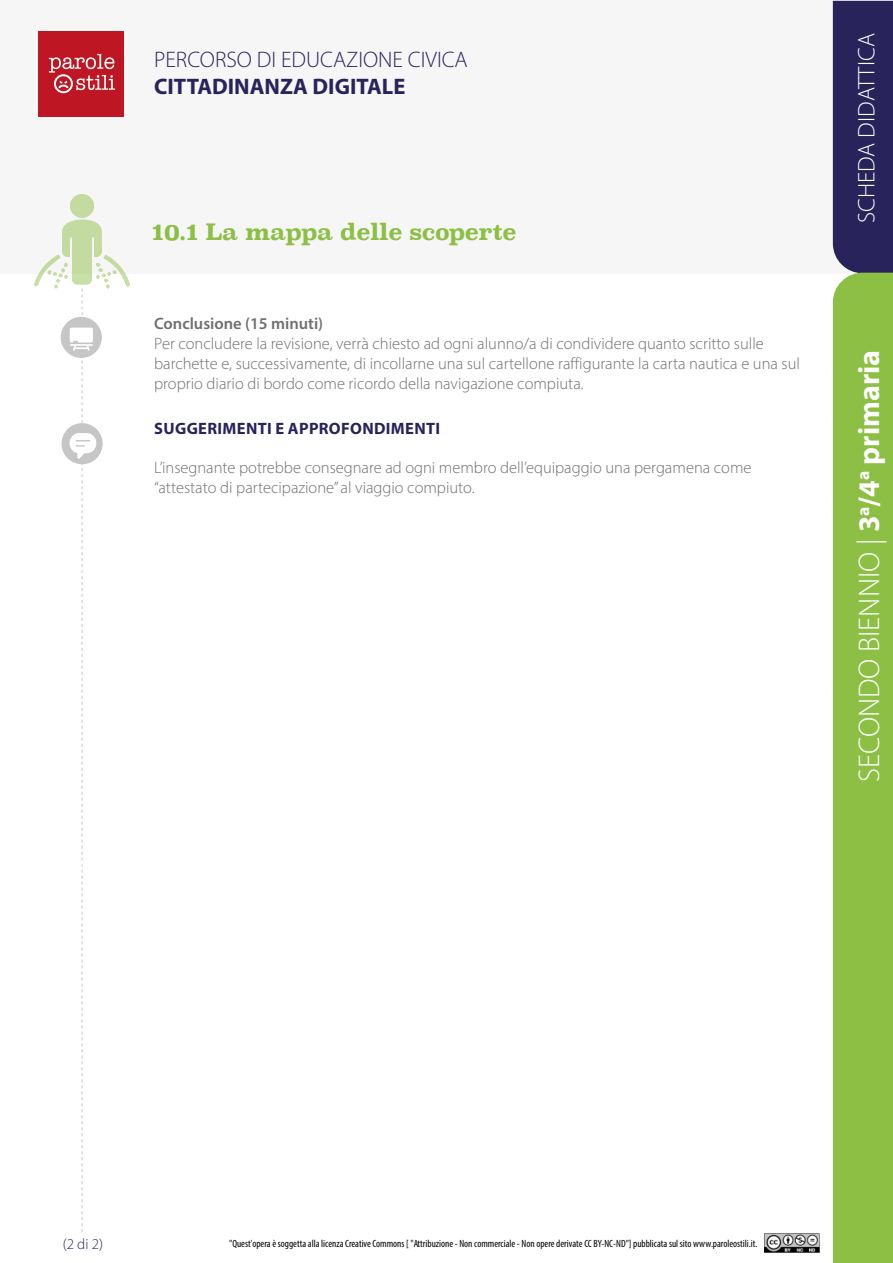
<style>
.page{position:relative;width:893px;height:1263px;background:#fff}
.page>*{position:absolute;margin:0;border:0;box-sizing:border-box;transform-origin:0 0}
.t1{font:300 30px "Myriad Pro";color:#fff}
.t2{font:300 24px "Myriad Pro";color:#fff}
.t3{font:300 22.5px "Myriad Pro";color:#29235c}
.t4{font:700 22.5px "Superclarendon";letter-spacing:-.02em;color:#8cbf44}
.t5{font:700 22.5px "Myriad Pro";color:#29235c}
.t6{font:300 16.5px/19.8px "Myriad Pro";color:#706f6f}
.t7{font:700 16.5px "Myriad Pro";letter-spacing:.02em;color:#29235c}
.t8{font:600 16.5px "Myriad Pro";color:#706f6f}
.t9{font:300 15px "Myriad Pro";color:#29235c}
.t10{font:condensed 10.5px "Myriad Pro";color:#000}
.s1{font-weight:700}
</style>
<div class="page">
<img style="left:765px;top:1233px;width:54px;height:19px">
<div style="left:0;top:0;width:893px;height:273px;background:#f6f6f6"></div>
<div style="left:833px;top:1px;width:60px;height:272px;background:#29235c"></div>
<div style="left:833px;top:273px;width:60px;height:990px;background:#8cbf44"></div>
<div style="left:38px;top:31px;width:86px;height:86px;background:#be1622"></div>
<svg style="left:49px;top:54px;width:66px;height:39px"></svg>
<svg style="left:34px;top:194px;width:96px;height:1038px"></svg>
<h3 class="t3" style="left:154px;top:46px;width:315px">PERCORSO DI EDUCAZIONE CIVICA</h3>
<h3 class="t5" style="left:154px;top:72px;width:253px">CITTADINANZA DIGITALE</h3>
<h3 class="t4" style="left:152px;top:215px;width:366px">10.1 La mappa delle scoperte</h3>
<p class="t8" style="left:154px;top:313px;width:171px">Conclusione (15 minuti)</p>
<p class="t6" style="left:154px;top:333px;width:647px">Per concludere la revisione, verrà chiesto ad ogni alunno/a di condividere quanto scritto sulle barchette e, successivamente, di incollarne una sul cartellone raffigurante la carta nautica e una sul proprio diario di bordo come ricordo della navigazione compiuta.</p>
<p class="t7" style="left:154px;top:417px;width:287px">SUGGERIMENTI E APPROFONDIMENTI</p>
<p class="t6" style="left:154px;top:458px;width:599px">L’insegnante potrebbe consegnare ad ogni membro dell’equipaggio una pergamena come “attestato di partecipazione” al viaggio compiuto.</p>
<h2 class="t2" style="left:852px;top:223px;width:191px;rotate:-90deg">SCHEDA DIDATTICA</h2>
<h1 class="t1" style="left:851px;top:782px;width:434px;rotate:-90deg">SECONDO BIENNIO | <span class="s1">3</span><sup>a</sup><span class="s1">/4</span><sup>a</sup> <span class="s1">primaria</span></h1>
<p class="t9" style="left:63px;top:1235px;width:42px">(2 di 2)</p>
<p class="t10" style="left:229px;top:1237px;width:530px">"Quest'opera è soggetta alla licenza Creative Commons [ "Attribuzione - Non commerciale - Non opere derivate CC BY-NC-ND"] pubblicata sul sito www.paroleostili.it.</p>
</div>
